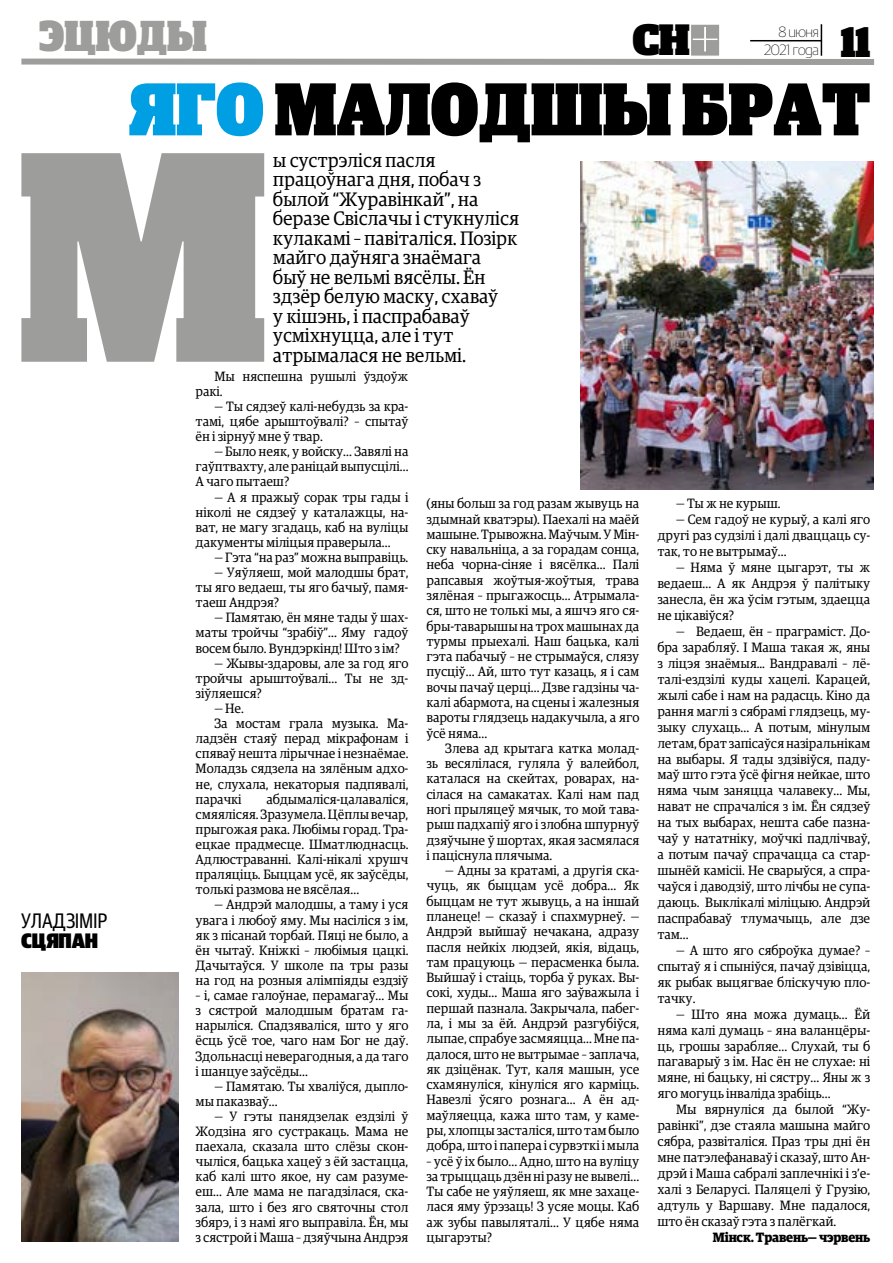
<style>
.page{position:relative;width:893px;height:1263px;background:#fff}
.page>*{position:absolute;margin:0;border:0;box-sizing:border-box;transform-origin:0 0}
.t1{font:800 300.9px "Snplus Display";color:#9d9d9c}
.t2{font:800 75px "Snplus Display";color:#000}
.t3{font:800 44.1px "Snplus Display Logo";color:#000}
.t4{font:800 43.5px "Snplus Display";color:#9d9d9c}
.t5{font:800 42.9px "Snplus Display";color:#000}
.t6{font:21px "Snplus Sans Cond";letter-spacing:-.01em;color:#000}
.t7{font:800 21px "Snplus Sans Cond";letter-spacing:-.01em;color:#000}
.t8{font:19.5px/19.5px "Snplus Tekst";letter-spacing:-.01em;color:#000}
.t9{font:200 15px "Snplus Sans";letter-spacing:-.03em;color:#000}
.t10{font:13.5px/15.3px "Snplus Tekst";letter-spacing:-.01em;color:#000;text-align:justify}
.t11{font:700 13.5px "Snplus Tekst";letter-spacing:-.01em;color:#000}
.s1{color:#009fe3}
</style>
<div class="page">
<div style="left:690px;top:24px;width:30px;height:32px;background:#9d9d9c;border:1px solid #fff"></div>
<div style="left:704px;top:27px;width:2px;height:24px;background:#9d9d9c;border:1px solid #fff"></div>
<svg style="left:693px;top:39px;width:24px;height:1px"></svg>
<hr style="left:750px;top:40px;width:72px;height:1px;background:#000">
<hr style="left:821px;top:24px;width:1px;height:32px;background:#000">
<div style="left:21px;top:59px;width:853px;height:6px;background:#9d9d9c"></div>
<img style="left:21px;top:972px;width:158px;height:270px">
<img style="left:580px;top:162px;width:293px;height:327px">
<h3 class="t4" style="left:39px;top:12px;width:169px">ЭЦЮДЫ</h3>
<h3 class="t3" style="left:632px;top:15px;width:59px">СН</h3>
<p class="t9" style="left:779px;top:24px;width:42px">8 июня</p>
<p class="t9" style="left:764px;top:42px;width:56px">2021 года</p>
<h3 class="t5" style="left:841px;top:18px;width:31px">11</h3>
<h2 class="t2" style="left:129px;top:67px;width:743px"><span class="s1">ЯГО</span> МАЛОДШЫ БРАТ</h2>
<h1 class="t1" style="left:19px;top:88px;width:250px">М</h1>
<p class="t8" style="left:273px;top:150px;width:248px">ы сустрэліся пасля працоўнага дня, побач з былой “Журавінкай”, на беразе Свіслачы і стукнуліся кулакамі – павіталіся. Позірк майго даўняга знаёмага быў не вельмі вясёлы. Ён здзёр белую маску, схаваў<br>у кішэнь, і паспрабаваў усміхнуцца, але і тут атрымалася не вельмі.</p>
<h3 class="t6" style="left:21px;top:909px;width:88px">УЛАДЗІМІР</h3>
<h3 class="t7" style="left:21px;top:928px;width:78px">СЦЯПАН</h3>
<p class="t10" style="left:196px;top:368px;width:214px;text-indent:19px">Мы няспешна рушылі ўздоўж ракі.</p>
<p class="t10" style="left:196px;top:399px;width:214px;text-indent:19px">— Ты сядзеў калі-небудзь за кра&shy;тамі, цябе арыштоўвалі? – спытаў ён і зірнуў мне ў твар.</p>
<p class="t10" style="left:196px;top:444px;width:214px;text-indent:19px">— Было неяк, у войску… Завялі на гаўптвахту, але раніцай выпусцілі… А чаго пытаеш?</p>
<p class="t10" style="left:196px;top:489px;width:214px;text-indent:19px">— А я пражыў сорак тры гады і ніколі не сядзеў у каталажцы, на&shy;ват, не магу згадаць, каб на вуліцы дакументы міліцыя праверыла…</p>
<p class="t10" style="left:214px;top:550px;width:196px">— Гэта “на раз” можна выправіць.</p>
<p class="t10" style="left:196px;top:565px;width:214px;text-indent:19px">— Уяўляеш, мой малодшы брат, ты яго ведаеш, ты яго бачыў, памя&shy;таеш Андрэя?</p>
<p class="t10" style="left:196px;top:610px;width:214px;text-indent:19px">— Памятаю, ён мяне тады ў шах&shy;маты тройчы “зрабіў”… Яму гадоў восем было. Вундэркінд! Што з ім?</p>
<p class="t10" style="left:196px;top:655px;width:214px;text-indent:19px">— Жывы-здаровы, але за год яго тройчы арыштоўвалі… Ты не зд&shy;зіўляешся?</p>
<p class="t10" style="left:214px;top:701px;width:31px">— Не.</p>
<p class="t10" style="left:214px;top:716px;width:196px">За мостам грала музыка. Ма-</p>
<p class="t10" style="left:196px;top:731px;width:214px">ладзён стаяў перад мікрафонам і</p>
<p class="t10" style="left:196px;top:746px;width:214px">спяваў нешта лірычнае і незнаёмае.</p>
<p class="t10" style="left:196px;top:761px;width:214px">Моладзь сядзела на зялёным адхо-</p>
<p class="t10" style="left:196px;top:776px;width:214px">не, слухала, некаторыя падпявалі,</p>
<p class="t10" style="left:196px;top:791px;width:48px">парачкі</p>
<p class="t10" style="left:196px;top:791px;width:214px;text-indent:71px">абдымаліся-цалаваліся, смяялісяя. Зразумела. Цёплы вечар, прыгожая рака. Любімы горад. Тра&shy;ецкае прадмесце. Шматлюднасць.<br>Адлюстраванні. Калі-нікалі хрушч праляціць. Быццам усё, як заўсёды, толькі размова не вясёлая…</p>
<p class="t10" style="left:196px;top:897px;width:214px;text-indent:19px">— Андрэй малодшы, а таму і уся увага і любоў яму. Мы насіліся з ім, як з пісанай торбай. Пяці не было, а ён чытаў. Кніжкі – любімыя цацкі.<br>Дачытаўся. У школе па тры разы на год на розныя алімпіяды ездзіў</p>
<p class="t10" style="left:196px;top:988px;width:214px">– і, самае галоўнае, перамагаў… Мы з сястрой малодшым братам га&shy;нарыліся. Спадзяваліся, што у яго ёсць ўсё тое, чаго нам Бог не даў.<br>Здольнасці неверагодныя, а да таго і шанцуе заўсёды…</p>
<p class="t10" style="left:196px;top:1078px;width:214px;text-indent:19px">— Памятаю. Ты хваліўся, дыпло&shy;мы паказваў…</p>
<p class="t10" style="left:196px;top:1109px;width:214px;text-indent:19px">— У гэты панядзелак ездзілі ў Жодзіна яго сустракаць. Мама не паехала, сказала што слёзы скон&shy;чыліся, бацька хацеў з ёй застацца, каб калі што якое, ну сам разуме&shy;еш… Але мама не пагадзілася, ска&shy;зала, што і без яго святочны стол збярэ, і з намі яго выправіла. Ён, мы з сястрой і Маша – дзяўчына Андрэя</p>
<p class="t10" style="left:426px;top:496px;width:214px">(яны больш за год разам жывуць на здымнай кватэры). Паехалі на маёй машыне. Трывожна. Маўчым. У Мін&shy;ску навальніца, а за горадам сонца, неба чорна-сіняе і вясёлка… Палі рапсавыя жоўтыя-жоўтыя, трава зялёная – прыгажосць… Атрымала&shy;ся, што не толькі мы, а яшчэ яго ся&shy;бры-таварышы на трох машынах да турмы прыехалі. Наш бацька, калі гэта пабачыў – не стрымаўся, слязу пусціў… Ай, што тут казаць, я і сам вочы пачаў церці… Дзве гадзіны ча&shy;калі абармота, на сцены і жалезныя вароты глядзець надакучыла, а яго ўсё няма…</p>
<p class="t10" style="left:426px;top:740px;width:214px;text-indent:19px">Злева ад крытага катка молад&shy;зь весялілася, гуляла ў валейбол, каталася на скейтах, роварах, на&shy;сілася на самакатах. Калі нам пад ногі прыляцеў мячык, то мой тава&shy;рыш падхапіў яго і злобна шпурнуў дзяўчыне ў шортах, якая засмялася і паціснула плячыма.</p>
<p class="t10" style="left:426px;top:863px;width:214px;text-indent:19px">— Адны за кратамі, а другія ска&shy;чуць, як быццам усё добра… Як быццам не тут жывуць, а на іншай планеце! — сказаў і спахмурнеў. — Андрэй выйшаў нечакана, адразу пасля нейкіх людзей, якія, відаць, там працуюць — перасменка была.<br>Выйшаў і стаіць, торба ў руках. Вы&shy;сокі, худы… Маша яго заўважыла і першай пазнала. Закрычала, пабег&shy;ла, і мы за ёй. Андрэй разгубіўся, лыпае, спрабуе засмяяцца… Мне па&shy;далося, што не вытрымае – заплача, як дзіцёнак. Тут, каля машын, усе схамянуліся, кінуліся яго карміць.<br>Навезлі ўсяго рознага… А ён ад&shy;маўляецца, кажа што там, у каме&shy;ры, хлопцы засталіся, што там было добра, што і папера і сурвэткі і мыла</p>
<p class="t10" style="left:426px;top:1153px;width:214px">– усё ў іх было… Адно, што на вуліцу за трыццаць дзён ні разу не вывелі… Ты сабе не уяўляеш, як мне захаце&shy;лася яму ўрэзаць! З усяе моцы. Каб аж зубы павыляталі… У цябе няма цыгарэты?</p>
<p class="t10" style="left:676px;top:496px;width:106px">— Ты ж не курыш.</p>
<p class="t10" style="left:657px;top:512px;width:214px;line-height:15.9px;text-indent:19px">— Сем гадоў не курыў, а калі яго другі раз судзілі і далі дваццаць су&shy;так, то не вытрымаў…</p>
<p class="t10" style="left:657px;top:560px;width:214px;line-height:15.9px;text-indent:19px">— Няма ў мяне цыгарэт, ты ж ведаеш… А як Андрэя ў палітыку занесла, ён жа ўсім гэтым, здаецца не цікавіўся?</p>
<p class="t10" style="left:657px;top:623px;width:214px;line-height:15.9px;text-indent:19px">— Ведаеш, ён – праграміст. До&shy;бра зарабляў. І Маша такая ж, яны з ліцэя знаёмыя... Вандравалі – лё&shy;талі-ездзілі куды хацелі. Карацей, жылі сабе і нам на радасць. Кіно да рання маглі з сябрамі глядзець, му&shy;зыку слухаць… А потым, мінулым летам, брат запісаўся назіральнікам на выбары. Я тады здзівіўся, паду&shy;маў што гэта ўсё фігня нейкае, што няма чым заняцца чалавеку… Мы, нават не спрачаліся з ім. Ён сядзеў на тых выбарах, нешта сабе пазна&shy;чаў у нататніку, моўчкі падлічваў, а потым пачаў спрачацца са стар&shy;шынёй камісіі. Не сварыўся, а спра&shy;чаўся і даводзіў, што лічбы не супа&shy;даюць. Выклікалі міліцыю. Андрэй паспрабаваў тлумачыць, але дзе там…</p>
<p class="t10" style="left:657px;top:942px;width:214px;line-height:15.9px;text-indent:19px">— А што яго сяброўка думае? – спытаў я і спыніўся, пачаў дзівіцца, як рыбак выцягвае бліскучую пло&shy;тачку.</p>
<p class="t10" style="left:657px;top:1006px;width:214px;line-height:15.9px;text-indent:19px">— Што яна можа думаць… Ёй няма калі думаць – яна валанцёры&shy;ць, грошы зарабляе… Слухай, ты б пагаварыў з ім. Нас ён не слухае: ні мяне, ні бацьку, ні сястру… Яны ж з яго могуць інваліда зрабіць…</p>
<p class="t10" style="left:657px;top:1102px;width:214px;line-height:15.9px;text-indent:19px">Мы вярнуліся да былой “Жу&shy;равінкі”, дзе стаяла машына майго сябра, развіталіся. Праз тры дні ён мне патэлефанаваў і сказаў, што Ан&shy;дрэй і Маша сабралі заплечнікі і з’е&shy;халі з Беларусі. Паляцелі ў Грузію, адтуль у Варшаву. Мне падалося, што ён сказаў гэта з палёгкай.</p>
<p class="t11" style="left:713px;top:1229px;width:159px">Мінск. Травень— чэрвень</p>
</div>
